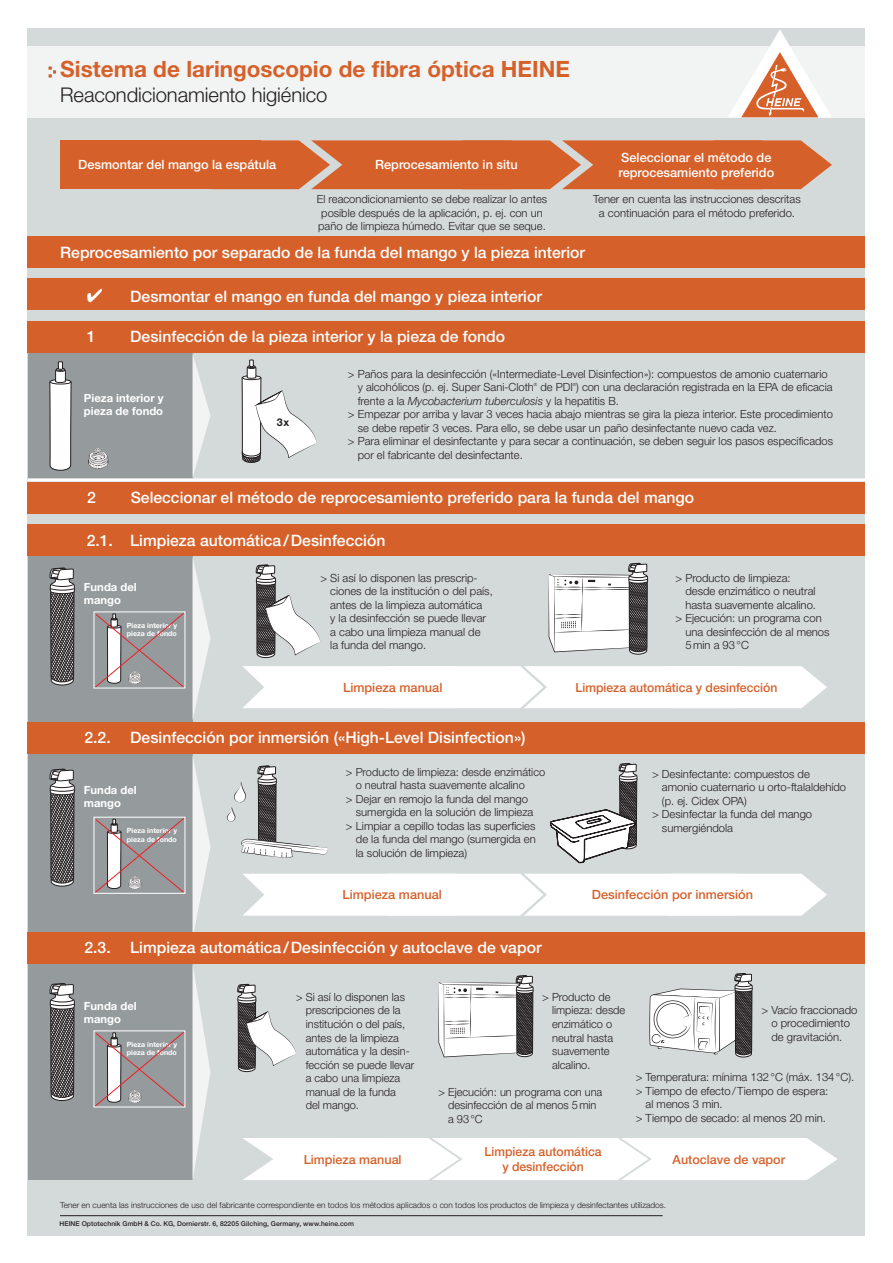
<style>
.page{position:relative;width:893px;height:1263px;background:#fff}
.page>*{position:absolute;margin:0;border:0;box-sizing:border-box;transform-origin:0 0}
.Bullet{font:700 22.5px "Helvetica Neue LT Std";color:#d66029}
.Bullet-2{font:300 20.25px "Helvetica Neue LT Std";letter-spacing:-.005em;color:#231f20}
.t1{font:500 15.75px "Helvetica Neue LT Std";color:#fff}
.t2{font:500 12.75px "Helvetica Neue LT Std";color:#fff}
.t3{font:500 12.75px "Helvetica Neue LT Std";color:#d66029}
.t4{font:500 12.6px "Helvetica Neue LT Std";color:#d66029}
.t5{font:300 11.25px/13.5px "Helvetica Neue LT Std";color:#231f20}
.t6{font:700 11.25px/13.5px "Helvetica Neue LT Std";color:#fff}
.t7{font:italic 300 11.25px "Helvetica Neue LT Std";color:#231f20}
.t8{font:300 11.18px/13.5px "Helvetica Neue LT Std";color:#231f20}
.t9{font:700 10.73px "Helvetica Neue LT Std";color:#231f20}
.t10{font:300 8.25px "Helvetica Neue LT Std";color:#231f20}
.t11{font:700 7.12px/8.6px "Helvetica Neue LT Std";color:#fff}
.t12{font:500 6.75px "Helvetica Neue LT Std";letter-spacing:.01em;color:#231f20}
.t13{font:300 4.28px "Helvetica Neue LT Std";color:#231f20}
.s1{font-style:normal}
</style>
<div class="page">
<div style="left:28px;top:28px;width:837px;height:1207px;background:#d4d9d9"></div>
<div style="left:19px;top:46px;width:863px;height:71px;background:#f2f3f3"></div>
<svg style="left:729px;top:30px;width:102px;height:87px"></svg>
<div style="left:28px;top:334px;width:164px;height:144px;background:#959b9d"></div>
<div style="left:28px;top:552px;width:164px;height:628px;background:#959b9d"></div>
<svg style="left:192px;top:353px;width:18px;height:125px"></svg>
<svg style="left:192px;top:556px;width:18px;height:165px"></svg>
<svg style="left:192px;top:754px;width:18px;height:177px"></svg>
<svg style="left:192px;top:963px;width:18px;height:217px"></svg>
<div style="left:60px;top:140px;width:201px;height:49px;background:#d66029"></div>
<svg style="left:261px;top:140px;width:571px;height:49px;background:#d56936"></svg>
<div style="left:243px;top:666px;width:584px;height:42px;background:#fff"></div>
<div style="left:243px;top:874px;width:584px;height:42px;background:#fff"></div>
<div style="left:28px;top:482px;width:837px;height:31px;background:#d66029"></div>
<div style="left:28px;top:236px;width:837px;height:32px;background:#d66029"></div>
<div style="left:28px;top:524px;width:837px;height:32px;background:#d66029"></div>
<div style="left:28px;top:321px;width:837px;height:32px;background:#d66029"></div>
<div style="left:28px;top:279px;width:837px;height:31px;background:#d66029"></div>
<svg style="left:256px;top:564px;width:64px;height:94px"></svg>
<svg style="left:49px;top:361px;width:23px;height:110px;background:#d2d3d3"></svg>
<svg style="left:49px;top:567px;width:26px;height:118px;background:#727071"></svg>
<svg style="left:49px;top:769px;width:26px;height:118px;background:#727071"></svg>
<svg style="left:49px;top:983px;width:26px;height:118px;background:#727071"></svg>
<svg style="left:242px;top:360px;width:75px;height:103px"></svg>
<svg style="left:227px;top:765px;width:101px;height:93px"></svg>
<svg style="left:550px;top:763px;width:87px;height:100px"></svg>
<div style="left:28px;top:722px;width:837px;height:32px;background:#d66029"></div>
<svg style="left:549px;top:563px;width:99px;height:91px"></svg>
<svg style="left:88px;top:448px;width:21px;height:21px"></svg>
<hr style="left:28px;top:478px;width:837px;height:3px;background:#fff">
<div style="left:28px;top:931px;width:837px;height:32px;background:#d66029"></div>
<div style="left:243px;top:1138px;width:594px;height:42px;background:#fff"></div>
<svg style="left:438px;top:975px;width:95px;height:82px;background:#d0d0d0"></svg>
<svg style="left:649px;top:973px;width:104px;height:84px"></svg>
<svg style="left:237px;top:984px;width:59px;height:88px"></svg>
<hr style="left:60px;top:1215px;width:603px;height:1px;background:#231f20">
<svg style="left:96px;top:614px;width:87px;height:72px"></svg>
<div style="left:94px;top:612px;width:91px;height:76px;border:1px solid #fff"></div>
<svg style="left:94px;top:819px;width:91px;height:75px"></svg>
<div style="left:94px;top:817px;width:91px;height:76px;border:1px solid #fff"></div>
<svg style="left:96px;top:1033px;width:87px;height:72px"></svg>
<div style="left:94px;top:1031px;width:91px;height:76px;border:1px solid #fff"></div>
<svg style="left:49px;top:67px;width:7px;height:10px"></svg>
<p class="Bullet" style="left:60px;top:55px;width:511px">Sistema de laringoscopio de fibra óptica HEINE</p>
<p class="Bullet-2" style="left:60px;top:83px;width:269px">Reacondicionamiento higiénico</p>
<p class="t2" style="left:78px;top:157px;width:199px">Desmontar del mango la espátula</p>
<p class="t2" style="left:375px;top:157px;width:144px">Reprocesamiento in situ</p>
<p class="t2" style="left:621px;top:150px;width:152px">Seleccionar el método de</p>
<p class="t2" style="left:618px;top:165px;width:157px">reprocesamiento preferido</p>
<p class="t5" style="left:317px;top:192px;width:232px">El reacondicionamiento se debe realizar lo antes posible después de la aplicación, p. ej. con un paño de limpieza húmedo. Evitar que se seque.</p>
<p class="t5" style="left:593px;top:192px;width:209px;text-align:center">Tener en cuenta las instrucciones descritas a continuación para el método preferido.</p>
<p class="t1" style="left:60px;top:243px;width:526px">Reprocesamiento por separado de la funda del mango y la pieza interior</p>
<p class="t1" style="left:87px;top:287px;width:457px">✔ Desmontar el mango en funda del mango y pieza interior</p>
<p class="t1" style="left:87px;top:327px;width:10px">1</p>
<p class="t1" style="left:130px;top:327px;width:376px">Desinfección de la pieza interior y la pieza de fondo</p>
<p class="t6" style="left:84px;top:390px;width:81px">Pieza interior y pieza de fondo</p>
<p class="t9" style="left:277px;top:416px;width:14px">3x</p>
<p class="t5" style="left:358px;top:367px;width:471px;text-indent:-10px">&gt; Paños para la desinfección («Intermediate-Level Disinfection»): compuestos de amonio cuaternario y alcohólicos (p. ej. Super Sani-Cloth</p>
<p class="t13" style="left:573px;top:382px;width:5px">®</p>
<p class="t7" style="left:358px;top:394px;width:263px"><span class="s1">frente a la</span> Mycobacterium tuberculosis <span class="s1">y la hepatitis B.</span></p>
<p class="t5" style="left:358px;top:407px;width:476px;text-indent:-10px">&gt; Empezar por arriba y lavar 3 veces hacia abajo mientras se gira la pieza interior. Este procedimiento se debe repetir 3 veces. Para ello, se debe usar un paño desinfectante nuevo cada vez.</p>
<p class="t5" style="left:358px;top:434px;width:477px;text-indent:-10px">&gt; Para eliminar el desinfectante y para secar a continuación, se deben seguir los pasos especificados por el fabricante del desinfectante.</p>
<p class="t13" style="left:534px;top:382px;width:5px">®</p>
<p class="t5" style="left:540px;top:380px;width:294px">de PDI ) con una declaración registrada en la EPA de eficacia</p>
<p class="t1" style="left:87px;top:488px;width:10px">2</p>
<p class="t1" style="left:131px;top:488px;width:565px">Seleccionar el método de reprocesamiento preferido para la funda del mango</p>
<p class="t1" style="left:87px;top:531px;width:300px">2.1. Limpieza automática/Desinfección</p>
<p class="t6" style="left:84px;top:580px;width:54px">Funda del mango</p>
<p class="t11" style="left:127px;top:621px;width:52px">Pieza interior y pieza de fondo</p>
<p class="t5" style="left:330px;top:570px;width:164px;text-indent:-10px">&gt; Si así lo disponen las prescrip&shy;ciones de la institución o del país, antes de la limpieza automática<br>y la desinfección se puede llevar a cabo una limpieza manual de<br>la funda del mango.</p>
<p class="t5" style="left:685px;top:570px;width:132px;text-indent:-10px">&gt; Producto de limpieza: desde enzimático o neutral hasta suavemente alcalino.</p>
<p class="t5" style="left:685px;top:611px;width:146px;text-indent:-10px">&gt; Ejecución: un programa con una desinfección de al menos<br>5min a 93°C</p>
<p class="t3" style="left:343px;top:680px;width:101px">Limpieza manual</p>
<p class="t4" style="left:575px;top:680px;width:203px">Limpieza automática y desinfección</p>
<p class="t1" style="left:85px;top:728px;width:443px">2.2. Desinfección por inmersión («High-Level Disinfection»)</p>
<p class="t6" style="left:84px;top:783px;width:54px">Funda del mango</p>
<p class="t11" style="left:127px;top:826px;width:52px">Pieza interior y pieza de fondo</p>
<p class="t8" style="left:356px;top:765px;width:191px;text-indent:-10px">&gt; Producto de limpieza: desde enzimático o neutral hasta suavemente alcalino</p>
<p class="t5" style="left:356px;top:792px;width:179px;text-indent:-10px">&gt; Dejar en remojo la funda del mango sumergida en la solución de limpieza</p>
<p class="t5" style="left:356px;top:819px;width:181px;text-align:justify;text-indent:-10px">&gt; Limpiar a cepillo todas las superficies de la funda del mango (sumergida en la solución de limpieza)</p>
<p class="t5" style="left:662px;top:767px;width:186px;text-indent:-10px">&gt; Desinfectante: compuestos de amonio cuaternario u orto-ftalaldehído (p. ej. Cidex OPA)</p>
<p class="t5" style="left:662px;top:807px;width:152px;text-indent:-10px">&gt; Desinfectar la funda del mango sumergiéndola</p>
<p class="t3" style="left:342px;top:887px;width:101px">Limpieza manual</p>
<p class="t3" style="left:592px;top:887px;width:163px">Desinfección por inmersión</p>
<p class="t1" style="left:85px;top:938px;width:459px">2.3. Limpieza automática/Desinfección y autoclave de vapor</p>
<p class="t6" style="left:84px;top:998px;width:54px">Funda del mango</p>
<p class="t11" style="left:127px;top:1040px;width:52px">Pieza interior y pieza de fondo</p>
<p class="t5" style="left:306px;top:990px;width:110px;text-indent:-10px">&gt; Si así lo disponen las prescripciones de la institución o del país, antes de la limpieza automática y la desin&shy;fección se puede llevar a cabo una limpieza manual de la funda<br>del mango.</p>
<p class="t5" style="left:552px;top:990px;width:75px;text-indent:-10px">&gt; Producto de limpieza: desde enzimático o neutral hasta suavemente alcalino.</p>
<p class="t5" style="left:448px;top:1084px;width:156px;text-indent:-10px">&gt; Ejecución: un programa con una desinfección de al menos 5min a 93°C</p>
<p class="t5" style="left:761px;top:1003px;width:97px;text-align:center">&gt; Vacío fraccionado o procedimiento<br>de gravitación.</p>
<p class="t5" style="left:636px;top:1070px;width:220px">&gt; Temperatura: mínima 132°C (máx. 134°C).</p>
<p class="t5" style="left:646px;top:1084px;width:184px;text-indent:-10px">&gt; Tiempo de efecto/Tiempo de espera: al menos 3 min.</p>
<p class="t5" style="left:636px;top:1111px;width:192px">&gt; Tiempo de secado: al menos 20 min.</p>
<p class="t4" style="left:485px;top:1144px;width:118px">Limpieza automática</p>
<p class="t4" style="left:502px;top:1159px;width:83px">y desinfección</p>
<p class="t4" style="left:304px;top:1151px;width:99px">Limpieza manual</p>
<p class="t4" style="left:673px;top:1151px;width:114px">Autoclave de vapor</p>
<p class="t10" style="left:60px;top:1200px;width:607px">Tener en cuenta las instrucciones de uso del fabricante correspondiente en todos los métodos aplicados o con todos los productos de limpieza y desinfectantes utilizados.</p>
<p class="t12" style="left:59px;top:1219px;width:296px">HEINE Optotechnik GmbH &amp; Co. KG, Dornierstr. 6, 82205 Gilching, Germany, www.heine.com</p>
</div>
